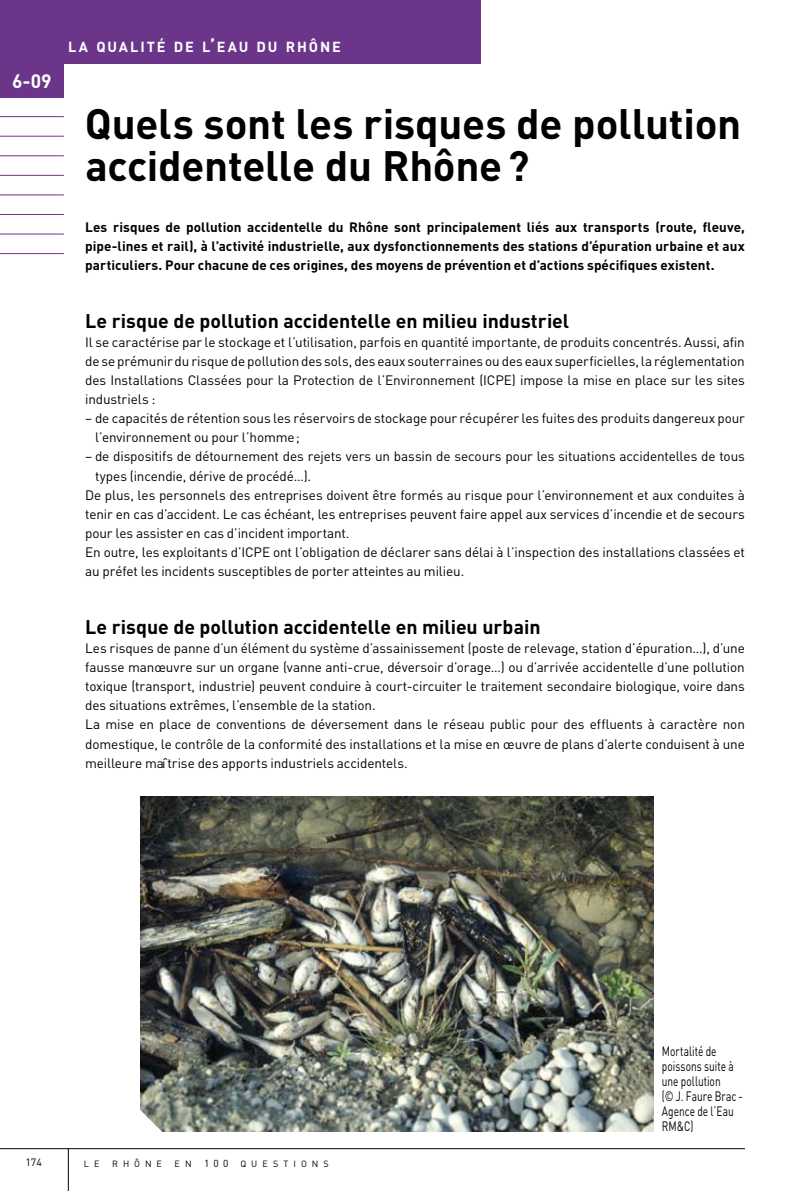
<style>
.page{position:relative;width:796px;height:1191px;background:#fff}
.page>*{position:absolute;margin:0;border:0;box-sizing:border-box;transform-origin:0 0}
.t1{font:700 42px/42px "DIN";letter-spacing:-.005em;color:#000}
.t2{font:700 19.5px "DIN";color:#000}
.t3{font:700 19.2px "DIN";color:#fff}
.t4{font:700 14.4px "DIN";letter-spacing:.135em;color:#fff}
.t5{font:13.5px/19.2px "DIN";letter-spacing:-.01em;color:#000}
.t6{font:700 13.5px/19.2px "DIN";letter-spacing:.005em;color:#000;text-align:justify}
.t7{font:13.5px/15px "DIN";letter-spacing:-.01em;color:#000;scale:.75 1}
.t8{font:10.5px "DIN";color:#000}
.t9{font:9px "DIN";letter-spacing:.555em;color:#000}
.s1{font-size:19.2px}
.s2{font-size:10.2px}
</style>
<div class="page">
<hr style="left:68px;top:1148px;width:1px;height:43px;background:#000">
<hr style="left:0;top:1148px;width:744px;height:1px;background:#000">
<div style="left:0;top:0;width:480px;height:64px;background:#6b368a"></div>
<div style="left:0;top:0;width:64px;height:98px;background:#6b368a"></div>
<hr style="left:0;top:116px;width:64px;height:1px;background:#6b368a">
<hr style="left:0;top:136px;width:64px;height:1px;background:#6b368a">
<hr style="left:0;top:155px;width:64px;height:1px;background:#6b368a">
<hr style="left:0;top:175px;width:64px;height:1px;background:#6b368a">
<hr style="left:0;top:194px;width:64px;height:1px;background:#6b368a">
<hr style="left:0;top:214px;width:64px;height:1px;background:#6b368a">
<hr style="left:0;top:234px;width:64px;height:1px;background:#6b368a">
<hr style="left:0;top:253px;width:64px;height:1px;background:#6b368a">
<img style="left:140px;top:796px;width:513px;height:335px">
<svg style="left:140px;top:1107px;width:23px;height:25px"></svg>
<h3 class="t3" style="left:12px;top:68px;width:41px">6-09</h3>
<p class="t4" style="left:68px;top:37px;width:274px">LA QUALITÉ DE L<span class="s1">’</span>EAU DU RHÔNE</p>
<h1 class="t1" style="left:85px;top:101px;width:657px">Quels sont les risques de pollution accidentelle du Rhône?</h1>
<p class="t6" style="left:85px;top:217px;width:661px">Les risques de pollution accidentelle du Rhône sont principalement liés aux transports (route, fleuve, pipe-lines et rail), à l’activité industrielle, aux dysfonctionnements des stations d’épuration urbaine et aux particuliers. Pour chacune de ces origines, des moyens de prévention et d’actions spécifiques existent.</p>
<h2 class="t2" style="left:85px;top:308px;width:485px">Le risque de pollution accidentelle en milieu industriel</h2>
<p class="t5" style="left:85px;top:332px;width:661px;text-align:justify">Il se caractérise par le stockage et l’utilisation, parfois en quantité importante, de produits concentrés. Aussi, afin de se prémunir du risque de pollution des sols, des eaux souterraines ou des eaux superficielles, la réglementation des Installations Classées pour la Protection de l’Environnement (ICPE) impose la mise en place sur les sites industriels :</p>
<p class="t5" style="left:95px;top:408px;width:651px;text-indent:-10px">– de capacités de rétention sous les réservoirs de stockage pour récupérer les fuites des produits dangereux pour l’environnement ou pour l’homme;</p>
<p class="t5" style="left:85px;top:447px;width:661px">– de dispositifs de détournement des rejets vers un bassin de secours pour les situations accidentelles de tous</p>
<p class="t5" style="left:95px;top:466px;width:217px">types (incendie, dérive de procédé…).</p>
<p class="t5" style="left:85px;top:485px;width:661px">De plus, les personnels des entreprises doivent être formés au risque pour l’environnement et aux conduites à</p>
<p class="t5" style="left:85px;top:504px;width:661px">tenir en cas d’accident. Le cas échéant, les entreprises peuvent faire appel aux services d’incendie et de secours</p>
<p class="t5" style="left:85px;top:523px;width:266px">pour les assister en cas d’incident important.</p>
<p class="t5" style="left:85px;top:542px;width:661px">En outre, les exploitants d’ICPE ont l’obligation de déclarer sans délai à l’inspection des installations classées et</p>
<p class="t5" style="left:85px;top:561px;width:380px">au préfet les incidents susceptibles de porter atteintes au milieu.</p>
<h2 class="t2" style="left:85px;top:614px;width:456px">Le risque de pollution accidentelle en milieu urbain</h2>
<p class="t5" style="left:85px;top:638px;width:661px">Les risques de panne d’un élément du système d’assainissement (poste de relevage, station d’épuration…), d’une fausse manœuvre sur un organe (vanne anti-crue, déversoir d’orage…) ou d’arrivée accidentelle d’une pollution toxique (transport, industrie) peuvent conduire à court-circuiter le traitement secondaire biologique, voire dans des situations extrêmes, l’ensemble de la station.<br>La mise en place de conventions de déversement dans le réseau public pour des effluents à caractère non domestique, le contrôle de la conformité des installations et la mise en œuvre de plans d’alerte conduisent à une meilleure maîtrise des apports industriels accidentels.</p>
<p class="t7" style="left:661px;top:1043px;width:109px">Mortalité de poissons suite à une pollution<br>(© J. Faure Brac -<br>Agence de l’Eau<br>RM&amp;C)</p>
<p class="t8" style="left:25px;top:1155px;width:18px">174</p>
<p class="t9" style="left:84px;top:1158px;width:17px">L E</p>
<p class="t9" style="left:112px;top:1158px;width:51px">RHÔNE</p>
<p class="t9" style="left:174px;top:1158px;width:156px">EN <span class="s2">100</span> QUESTIONS</p>
</div>
